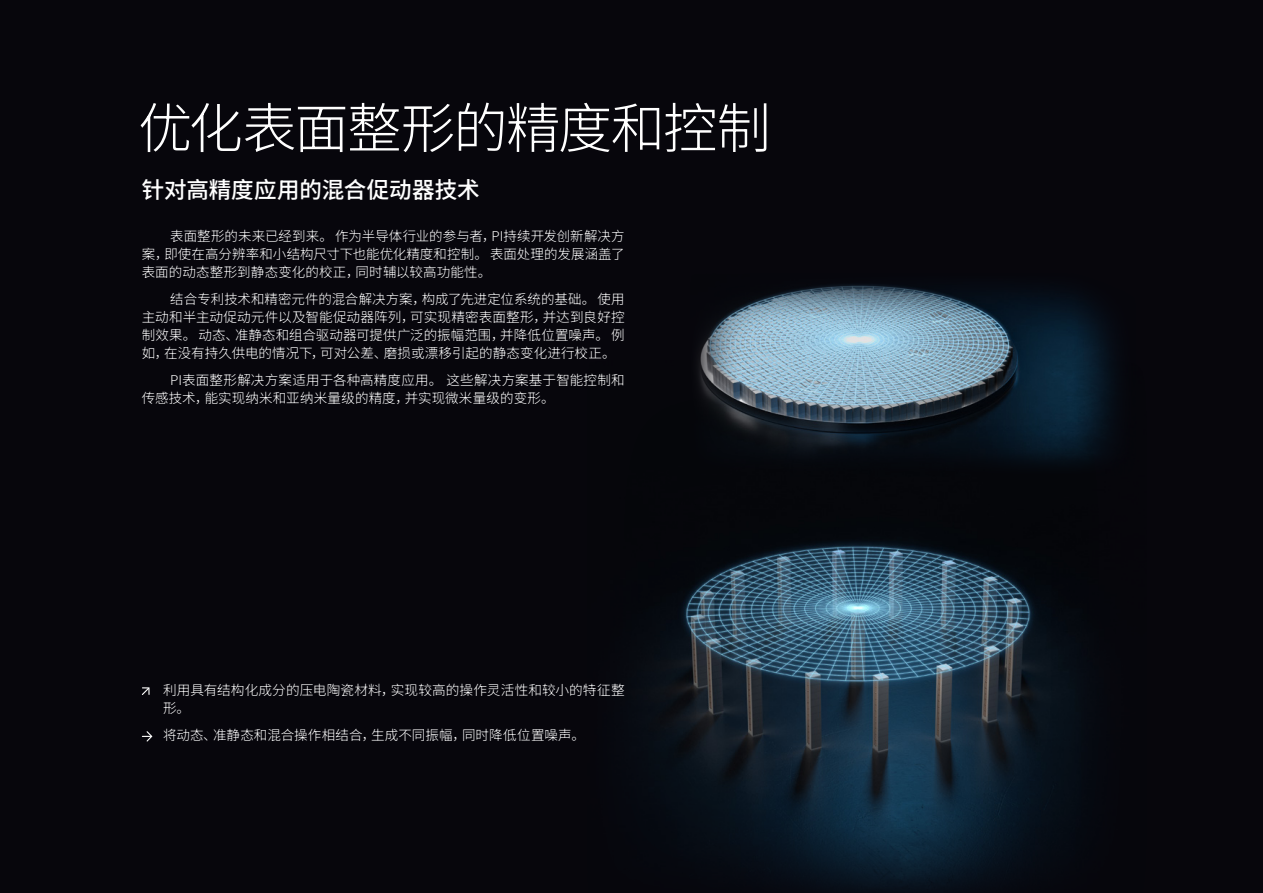
<style>
.page{position:relative;width:1263px;height:893px;background:#07060c}
.page>*{position:absolute;margin:0;border:0;box-sizing:border-box;transform-origin:0 0}
.AF_HL_Slab_18pt_Autom__105{font:300 54px "Noto Sans SC";letter-spacing:-.025em;color:#fff}
.AF_HL_Slab_18pt_Autom__105-2{font:500 22.5px "Noto Sans SC";color:#fff}
.AF_Fließtext_Light_9pt_12{font:300 13.5px/18px "Noto Sans SC";letter-spacing:.01em;color:#fff;text-align:justify}
</style>
<div class="page">
<img style="left:587px;top:360px;width:568px;height:533px">
<img style="left:682px;top:265px;width:463px;height:259px">
<svg style="left:141px;top:687px;width:9px;height:9px"></svg>
<svg style="left:142px;top:730px;width:11px;height:13px"></svg>
<p class="AF_HL_Slab_18pt_Autom__105" style="left:138px;top:98px;width:634px">优化表面整形的精度和控制</p>
<p class="AF_HL_Slab_18pt_Autom__105-2" style="left:142px;top:177px;width:339px">针对高精度应用的混合促动器技术</p>
<p class="AF_Fließtext_Light_9pt_12" style="left:142px;top:227px;width:484px;text-indent:28px">表面整形的未来已经到来。作为半导体行业的参与者，PI持续开发创新解决方案，即使在高分辨率和小结构尺寸下也能优化精度和控制。表面处理的发展涵盖了表面的动态整形到静态变化的校正，同时辅以较高功能性。</p>
<p class="AF_Fließtext_Light_9pt_12" style="left:142px;top:290px;width:484px;text-indent:28px">结合专利技术和精密元件的混合解决方案，构成了先进定位系统的基础。使用主动和半主动促动元件以及智能促动器阵列，可实现精密表面整形，并达到良好控制效果。动态、准静态和组合驱动器可提供广泛的振幅范围，并降低位置噪声。例如，在没有持久供电的情况下，可对公差、磨损或漂移引起的静态变化进行校正。</p>
<p class="AF_Fließtext_Light_9pt_12" style="left:142px;top:371px;width:484px;text-indent:28px">PI表面整形解决方案适用于各种高精度应用。这些解决方案基于智能控制和传感技术，能实现纳米和亚纳米量级的精度，并实现微米量级的变形。</p>
<p class="AF_Fließtext_Light_9pt_12" style="left:163px;top:681px;width:463px">利用具有结构化成分的压电陶瓷材料，实现较高的操作灵活性和较小的特征整形。</p>
<p class="AF_Fließtext_Light_9pt_12" style="left:163px;top:726px;width:423px">将动态、准静态和混合操作相结合，生成不同振幅，同时降低位置噪声。</p>
</div>
